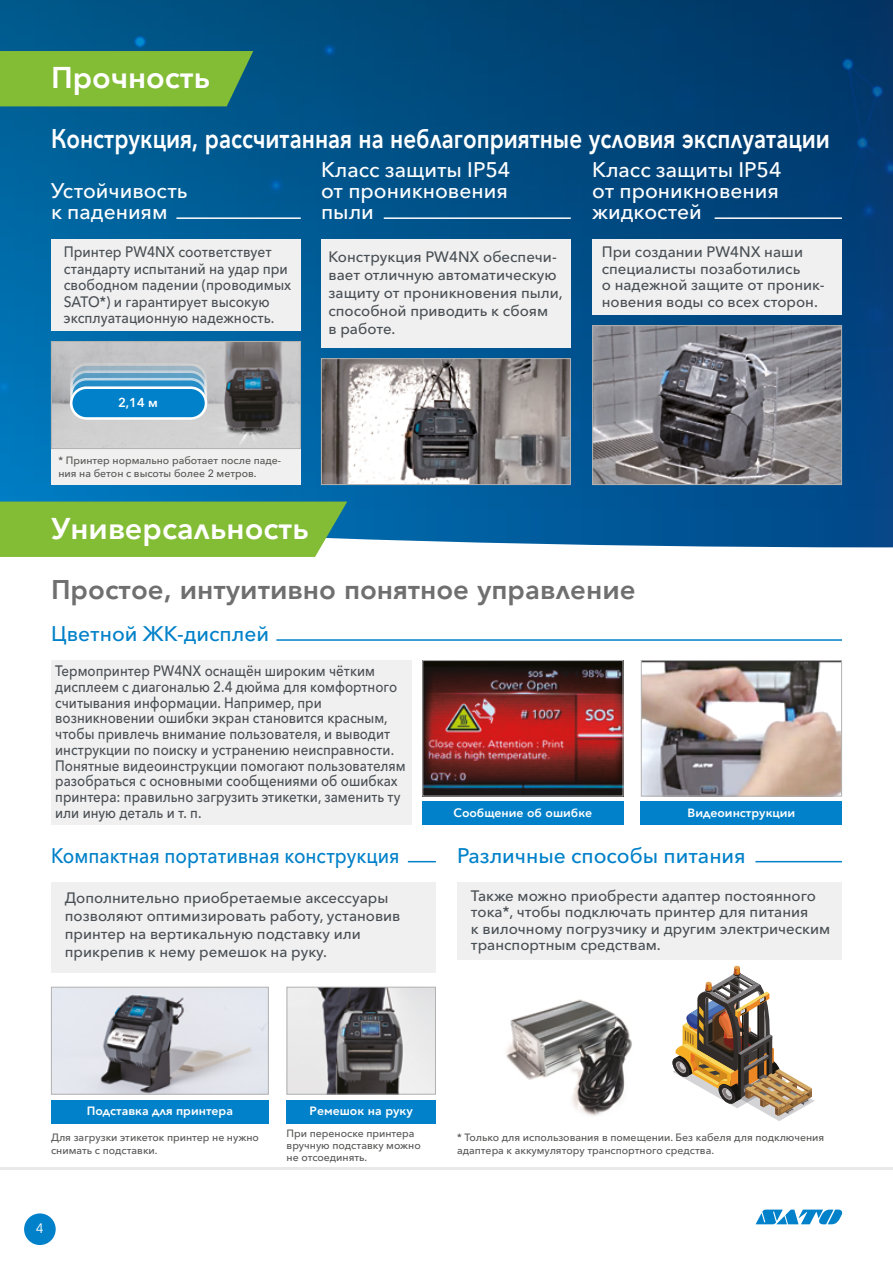
<style>
.page{position:relative;width:893px;height:1263px;background:#fff}
.page>*{position:absolute;margin:0;border:0;box-sizing:border-box;transform-origin:0 0}
.t1{font:800 30px "Avenir";color:#fff}
.t2{font:800 27px "Avenir";color:#fff;scale:.81 1}
.t3{font:800 27px "Avenir";color:#706f6f}
.t4{font:500 21px/21px "Avenir Next Cyr";color:#fff}
.t5{font:500 21px "Avenir Next Cyr";color:#0081c9}
.t6{font:500 21px "Avenir Next Cyr";color:#0081c9;scale:.9 1}
.t7{font:500 15px/18px "Avenir Next Cyr";color:#484f54}
.t8{font:500 15px/15.8px "Avenir Next Cyr";color:#484f54;scale:.89 1}
.t9{font:500 15px/16.5px "Avenir Next Cyr";color:#484f54;scale:.92 1}
.t10{font:13.5px "Avenir Next Cyr";color:#fff}
.t11{font:600 12.75px "Avenir Next Cyr";color:#fff}
.t12{font:800 12px "Avenir";color:#fff}
.t13{font:500 10.5px/12.6px "Avenir Next Cyr";color:#575756}
</style>
<div class="page">
<div style="left:51px;top:660px;width:360px;height:165px;background:#f1f0f0"></div>
<div style="left:24px;top:1213px;width:32px;height:32px;background:#0081c9;border-radius:50%"></div>
<hr style="left:0;top:1167px;width:893px;height:2px;background:#e9e9e9">
<svg style="left:756px;top:1209px;width:86px;height:15px"></svg>
<svg style="left:347px;top:514px;width:546px;height:33px;background:#13639f"></svg>
<img style="left:0;top:0;width:893px;height:514px">
<div style="left:0;top:51px;width:253px;height:55px;background:#83bc35"></div>
<div style="left:0;top:502px;width:347px;height:55px;background:#83bc35"></div>
<hr style="left:176px;top:217px;width:125px;height:2px;background:#fff">
<hr style="left:384px;top:217px;width:187px;height:2px;background:#fff">
<hr style="left:715px;top:217px;width:127px;height:2px;background:#fff">
<hr style="left:276px;top:639px;width:566px;height:2px;background:#0081c9">
<svg style="left:408px;top:861px;width:28px;height:1px"></svg>
<hr style="left:755px;top:861px;width:87px;height:1px;background:#0081c9">
<div style="left:51px;top:239px;width:250px;height:91px;background:#f1f0f0"></div>
<div style="left:51px;top:449px;width:250px;height:36px;background:#f1f0f0"></div>
<div style="left:321px;top:239px;width:250px;height:109px;background:#f1f0f0"></div>
<div style="left:592px;top:239px;width:250px;height:76px;background:#f1f0f0"></div>
<div style="left:51px;top:882px;width:385px;height:91px;background:#f1f0f0"></div>
<div style="left:457px;top:882px;width:385px;height:77px;background:#f1f0f0"></div>
<img style="left:424px;top:662px;width:197px;height:132px">
<div style="left:422px;top:660px;width:201px;height:136px;border:1px solid #b3b2b2"></div>
<img style="left:643px;top:662px;width:197px;height:132px">
<div style="left:641px;top:660px;width:201px;height:136px;border:1px solid #b3b2b2"></div>
<div style="left:422px;top:802px;width:201px;height:23px;background:#0081c9"></div>
<div style="left:641px;top:802px;width:201px;height:23px;background:#0081c9"></div>
<img style="left:53px;top:989px;width:214px;height:103px">
<div style="left:51px;top:987px;width:218px;height:107px;border:1px solid #b3b2b2"></div>
<img style="left:289px;top:989px;width:145px;height:103px">
<div style="left:287px;top:987px;width:149px;height:107px;border:1px solid #b3b2b2"></div>
<div style="left:51px;top:1100px;width:218px;height:23px;background:#0081c9"></div>
<div style="left:287px;top:1100px;width:149px;height:23px;background:#0081c9"></div>
<svg style="left:672px;top:966px;width:143px;height:155px"></svg>
<img style="left:53px;top:343px;width:246px;height:104px">
<div style="left:51px;top:341px;width:250px;height:108px;border:1px solid #b3b2b2"></div>
<img style="left:323px;top:360px;width:246px;height:123px">
<div style="left:321px;top:358px;width:250px;height:127px;border:1px solid #b3b2b2"></div>
<img style="left:594px;top:327px;width:246px;height:156px">
<div style="left:592px;top:325px;width:250px;height:160px;border:1px solid #b3b2b2"></div>
<svg style="left:71px;top:364px;width:135px;height:31px"></svg>
<div style="left:70px;top:363px;width:137px;height:33px;border:3px solid #fff;border-radius:15px"></div>
<svg style="left:71px;top:372px;width:135px;height:30px"></svg>
<div style="left:70px;top:370px;width:137px;height:34px;border:3px solid #fff;border-radius:15px"></div>
<svg style="left:71px;top:379px;width:135px;height:31px"></svg>
<div style="left:70px;top:378px;width:137px;height:33px;border:3px solid #fff;border-radius:15px"></div>
<div style="left:71px;top:388px;width:135px;height:30px;background:#0081c9;border-radius:15px"></div>
<div style="left:70px;top:386px;width:137px;height:34px;border:3px solid #fff;border-radius:15px"></div>
<img style="left:506px;top:999px;width:126px;height:117px">
<h1 class="t1" style="left:51px;top:54px;width:161px">Прочность</h1>
<h2 class="t2" style="left:51px;top:118px;width:963px">Конструкция, рассчитанная на неблагоприятные условия эксплуатации</h2>
<h3 class="t4" style="left:51px;top:180px;width:138px">Устойчивость к падениям</h3>
<h3 class="t4" style="left:321px;top:159px;width:191px">Класс защиты IP54 от проникновения пыли</h3>
<h3 class="t4" style="left:592px;top:159px;width:191px">Класс защиты IP54 от проникновения жидкостей</h3>
<p class="t9" style="left:64px;top:244px;width:249px">Принтер PW4NX соответствует стандарту испытаний на удар при свободном падении (проводимых<br>SATO*) и гарантирует высокую эксплуатационную надежность.</p>
<p class="t7" style="left:328px;top:247px;width:236px">Конструкция PW4NX обеспечи&shy;вает отличную автоматическую защиту от проникновения пыли, способной приводить к сбоям<br>в работе.</p>
<p class="t7" style="left:602px;top:244px;width:224px;line-height:16.5px">При создании PW4NX наши специалисты позаботились<br>о надежной защите от проник&shy;новения воды со всех сторон.</p>
<p class="t11" style="left:118px;top:395px;width:41px">2,14 м</p>
<p class="t13" style="left:58px;top:454px;width:224px">* Принтер нормально работает после паде&shy;ния на бетон с высоты более 2 метров.</p>
<h1 class="t1" style="left:51px;top:505px;width:259px">Универсальность</h1>
<h2 class="t3" style="left:51px;top:568px;width:586px">Простое, интуитивно понятное управление</h2>
<h3 class="t5" style="left:51px;top:621px;width:220px">Цветной ЖК-дисплей</h3>
<p class="t8" style="left:55px;top:663px;width:395px">Термопринтер PW4NX оснащён широким чётким дисплеем с диагональю 2.4 дюйма для комфортного считывания информации. Например, при возникновении ошибки экран становится красным, чтобы привлечь внимание пользователя, и выводит инструкции по поиску и устранению неисправности.<br>Понятные видеоинструкции помогают пользователям разобраться с основными сообщениями об ошибках принтера: правильно загрузить этикетки, заменить ту или иную деталь и т. п.</p>
<p class="t12" style="left:453px;top:803px;width:140px">Сообщение об ошибке</p>
<p class="t12" style="left:687px;top:803px;width:109px">Видеоинструкции</p>
<h3 class="t6" style="left:51px;top:843px;width:389px">Компактная портативная конструкция</h3>
<h3 class="t5" style="left:457px;top:843px;width:290px">Различные способы питания</h3>
<p class="t7" style="left:65px;top:889px;width:337px">Дополнительно приобретаемые аксессуары позволяют оптимизировать работу, установив принтер на вертикальную подставку или прикрепив к нему ремешок на руку.</p>
<p class="t7" style="left:471px;top:887px;width:361px;line-height:16.5px">Также можно приобрести адаптер постоянного тока*, чтобы подключать принтер для питания<br>к вилочному погрузчику и другим электрическим транспортным средствам.</p>
<p class="t12" style="left:87px;top:1101px;width:148px">Подставка для принтера</p>
<p class="t12" style="left:310px;top:1101px;width:105px">Ремешок на руку</p>
<p class="t13" style="left:51px;top:1131px;width:209px">Для загрузки этикеток принтер не нужно снимать с подставки.</p>
<p class="t13" style="left:287px;top:1128px;width:136px;line-height:12px">При переноске принтера вручную подставку можно не отсоединять.</p>
<p class="t13" style="left:457px;top:1131px;width:369px">* Только для использования в помещении. Без кабеля для подключения адаптера к аккумулятору транспортного средства.</p>
<p class="t10" style="left:36px;top:1220px;width:9px">4</p>
</div>
